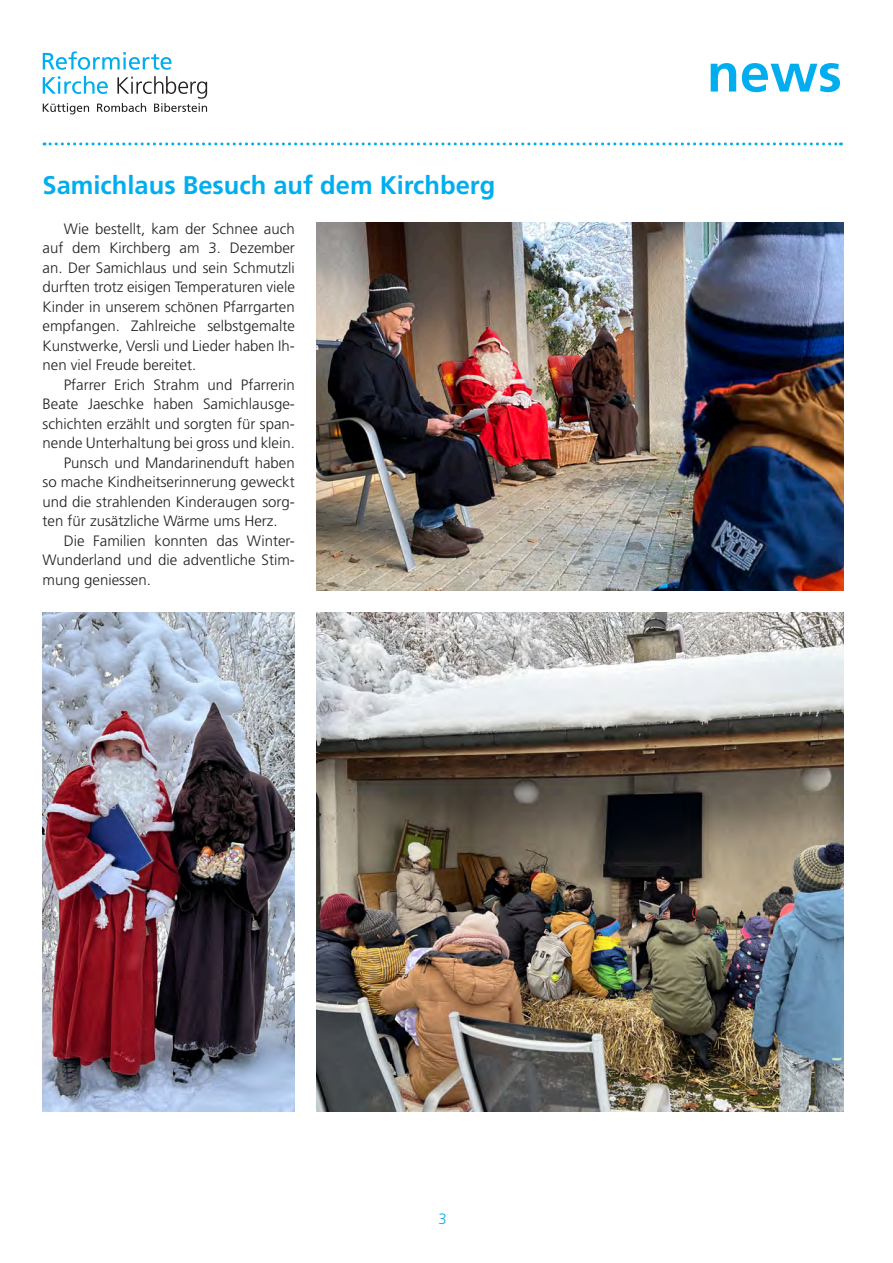
<style>
.page{position:relative;width:893px;height:1263px;background:#fff}
.page>*{position:absolute;margin:0;border:0;box-sizing:border-box;transform-origin:0 0}
.t1{font:700 54px "Frutiger LT Pro";color:#00aeef}
.t2{font:700 25.5px "Frutiger LT Pro";color:#00aeef}
.t3{font:300 15px/19.5px "Frutiger LT Pro";color:#231f20;text-align:justify}
.t4{font:300 15px "Frutiger LT Pro";color:#00aeef}
</style>
<div class="page">
<svg style="left:44px;top:142px;width:797px;height:3px"></svg>
<svg style="left:43px;top:51px;width:129px;height:19px"></svg>
<svg style="left:43px;top:76px;width:164px;height:38px"></svg>
<img style="left:43px;top:613px;width:252px;height:498px">
<img style="left:317px;top:222px;width:526px;height:368px">
<img style="left:317px;top:613px;width:526px;height:498px">
<h2 class="t2" style="left:43px;top:170px;width:454px">Samichlaus Besuch auf dem Kirchberg</h2>
<p class="t3" style="left:43px;top:219px;width:254px;text-indent:21px">Wie bestellt, kam der Schnee auch auf dem Kirchberg am 3. Dezember an. Der Samichlaus und sein Schmutzli durften trotz eisigen Temperaturen viele Kinder in unserem schönen Pfarrgarten empfangen. Zahlreiche selbstgemalte Kunstwerke, Versli und Lieder haben Ih&shy;nen viel Freude bereitet.</p>
<p class="t3" style="left:64px;top:375px;width:232px">Pfarrer Erich Strahm und Pfarrerin</p>
<p class="t3" style="left:43px;top:394px;width:254px">Beate Jaeschke haben Samichlausge-</p>
<p class="t3" style="left:43px;top:414px;width:254px">schichten erzählt und sorgten für span-</p>
<p class="t3" style="left:43px;top:433px;width:254px">nende Unterhaltung bei gross und klein.</p>
<p class="t3" style="left:64px;top:453px;width:233px">Punsch und Mandarinenduft haben</p>
<p class="t3" style="left:43px;top:472px;width:254px">so mache Kindheitserinnerung geweckt</p>
<p class="t3" style="left:43px;top:492px;width:254px">und die strahlenden Kinderaugen sorg-</p>
<p class="t3" style="left:43px;top:511px;width:237px">ten für zusätzliche Wärme ums Herz.</p>
<p class="t3" style="left:64px;top:531px;width:232px">Die Familien konnten das Winter-</p>
<p class="t3" style="left:43px;top:550px;width:254px">Wunderland und die adventliche Stim-</p>
<p class="t3" style="left:43px;top:570px;width:110px">mung geniessen.</p>
<h1 class="t1" style="left:707px;top:41px;width:137px">news</h1>
<p class="t4" style="left:439px;top:1210px;width:10px">3</p>
</div>
